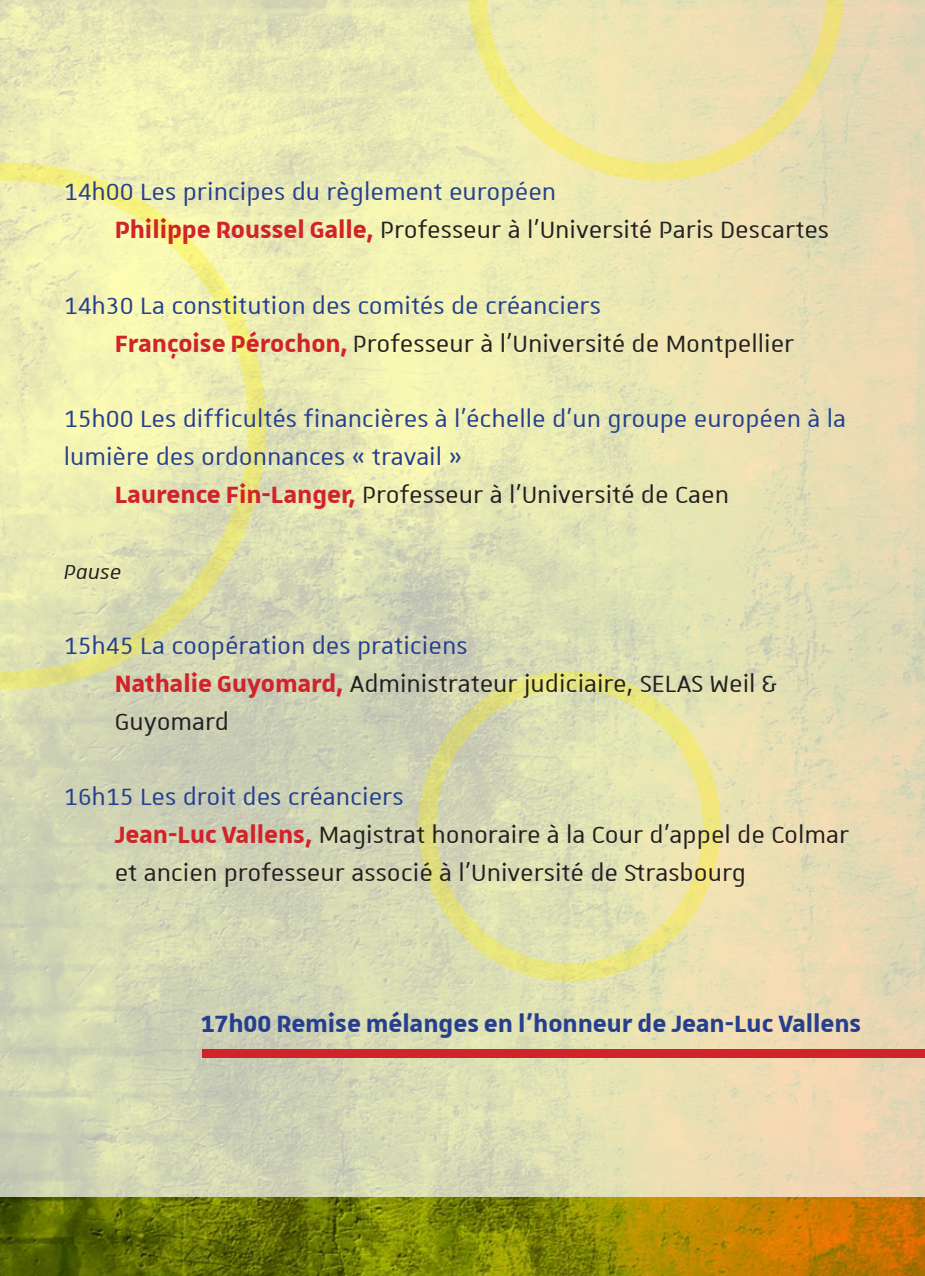
<style>
.page{position:relative;width:925px;height:1276px;background:#fff}
.page>*{position:absolute;margin:0;border:0;box-sizing:border-box;transform-origin:0 0}
.t1{font:31.5px/37.8px "Unistra A";color:#231f20}
.t2{font:31.5px/37.8px "Unistra A";color:#253f8e}
.t3{font:700 31.5px "Unistra A";color:#253f8e}
.t4{font:italic 27px "Unistra A";color:#231f20}
.s1{font-weight:700;color:#d1232a}
</style>
<div class="page">
<img style="left:0;top:1197px;width:925px;height:79px">
<div style="left:202px;top:1049px;width:723px;height:9px;background:#d1232a"></div>
<svg style="left:0;top:163px;width:266px;height:526px;background:#eaeaae"></svg>
<svg style="left:468px;top:0;width:376px;height:181px;background:#ece3ab"></svg>
<div style="left:418px;top:671px;width:303px;height:310px;border:18px solid #fff101;border-radius:50%"></div>
<p class="t2" style="left:64px;top:172px;width:494px">14h00 Les principes du règlement européen</p>
<p class="t1" style="left:115px;top:210px;width:716px"><span class="s1">Philippe Roussel Galle,</span> Professeur à l’Université Paris Descartes</p>
<p class="t2" style="left:64px;top:286px;width:539px">14h30 La constitution des comités de créanciers</p>
<p class="t1" style="left:115px;top:323px;width:681px"><span class="s1">Françoise Pérochon,</span> Professeur à l’Université de Montpellier</p>
<p class="t2" style="left:64px;top:399px;width:784px">15h00 Les difficultés financières à l’échelle d’un groupe européen à la lumière des ordonnances « travail »</p>
<p class="t1" style="left:115px;top:475px;width:616px"><span class="s1">Laurence Fin-Langer,</span> Professeur à l’Université de Caen</p>
<p class="t4" style="left:64px;top:557px;width:59px">Pause</p>
<p class="t2" style="left:64px;top:626px;width:405px">15h45 La coopération des praticiens</p>
<p class="t1" style="left:115px;top:664px;width:664px"><span class="s1">Nathalie Guyomard,</span> Administrateur judiciaire, SELAS Weil &amp;<br>Guyomard</p>
<p class="t2" style="left:64px;top:777px;width:341px">16h15 Les droit des créanciers</p>
<p class="t1" style="left:115px;top:815px;width:736px"><span class="s1">Jean-Luc Vallens,</span> Magistrat honoraire à la Cour d’appel de Colmar et ancien professeur associé à l’Université de Strasbourg</p>
<p class="t3" style="left:200px;top:1006px;width:662px">17h00 Remise mélanges en l’honneur de Jean-Luc Vallens</p>
</div>
